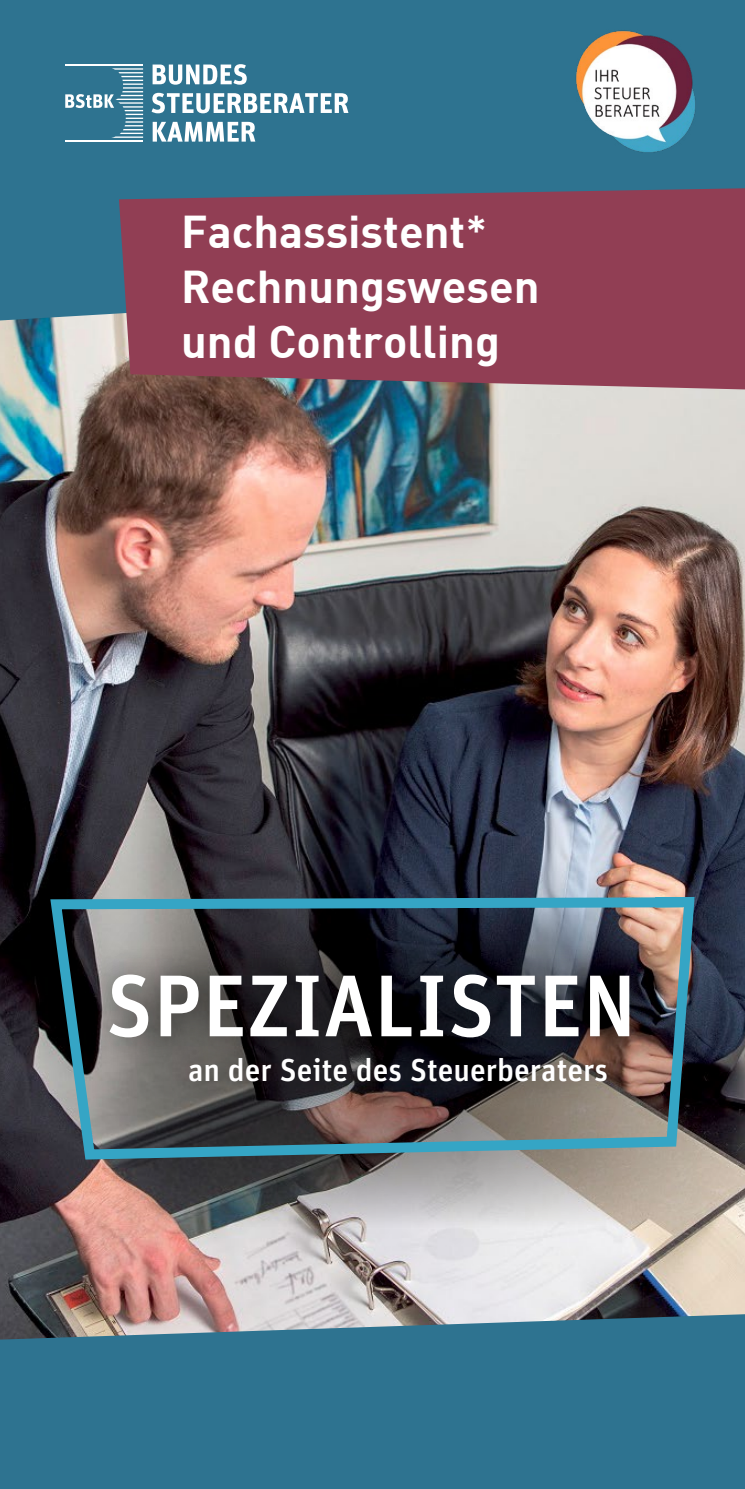
<style>
.page{position:relative;width:745px;height:1489px;background:#fff}
.page>*{position:absolute;margin:0;border:0;box-sizing:border-box;transform-origin:0 0}
.t1{font:500 87.5px "Unit";color:#fff}
.t2{font:700 45px/55px "DIN";color:#fff}
.t3{font:500 31.75px "Unit";color:#fff}
.s1{font-weight:500}
</style>
<div class="page">
<img style="left:0;top:320px;width:744px;height:994px">
<svg style="left:74px;top:901px;width:670px;height:326px;background:#888181"></svg>
<img style="left:45px;top:891px;width:654px;height:273px">
<svg style="left:0;top:1314px;width:744px;height:174px;background:#377690"></svg>
<div style="left:0;top:0;width:744px;height:320px;background:#2e7390"></div>
<img style="left:573px;top:30px;width:132px;height:123px">
<div style="left:71px;top:934px;width:601px;height:171px;background:#000;opacity:.38"></div>
<div style="left:77px;top:941px;width:587px;height:130px;background:#000;opacity:.3"></div>
<svg style="left:119px;top:188px;width:625px;height:201px;background:#8d4257"></svg>
<svg style="left:152px;top:64px;width:94px;height:21px"></svg>
<svg style="left:151px;top:93px;width:197px;height:20px"></svg>
<svg style="left:152px;top:122px;width:103px;height:20px"></svg>
<hr style="left:65px;top:64px;width:78px;height:2px;background:#fff">
<hr style="left:65px;top:140px;width:78px;height:2px;background:#fff">
<svg style="left:65px;top:68px;width:78px;height:70px;background:#518aa2"></svg>
<p class="t2" style="left:181px;top:202px;width:359px">Fachassistent<span class="s1">*<br></span>Rechnungswesen und Controlling</p>
<h1 class="t1" style="left:106px;top:953px;width:531px">SPEZIALISTEN</h1>
<p class="t3" style="left:188px;top:1051px;width:421px">an der Seite des Steuerberaters</p>
</div>
